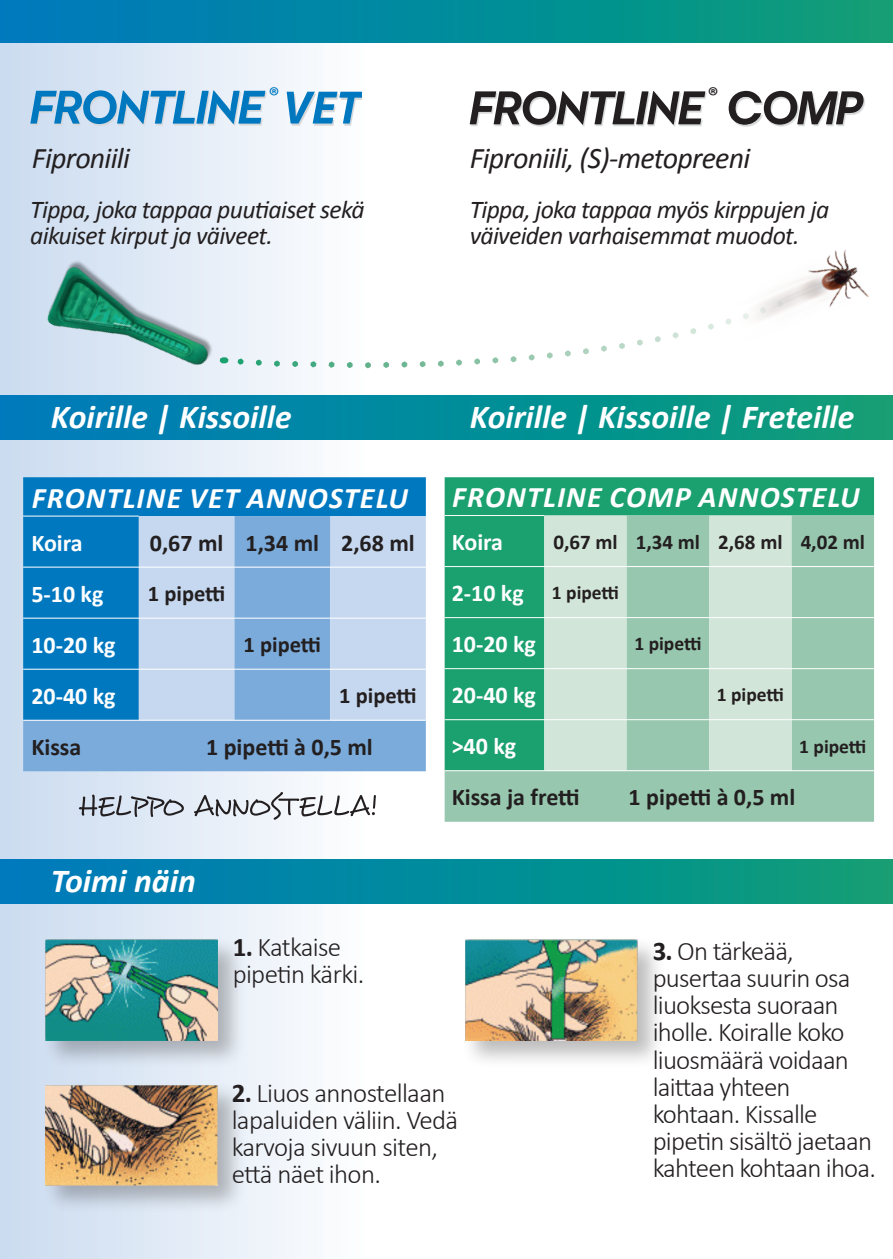
<style>
.page{position:relative;width:893px;height:1259px;background:#fff}
.page>*{position:absolute;margin:0;border:0;box-sizing:border-box;transform-origin:0 0}
.t1{font:italic 700 33.6px "Calibri";color:#fff}
.t2{font:italic 700 30px "Calibri";letter-spacing:.04em;color:#fff}
.t3{font:italic 30px "Calibri";letter-spacing:-.025em;color:#231f20}
.t4{font:300 27px/27px "Calibri";letter-spacing:-.03em;color:#231f20}
.t5{font:italic 25.5px/25.2px "Calibri";letter-spacing:-.025em;color:#231f20}
.t6{font:italic 600 24.6px "Myriad Pro";color:#0078c0}
.t7{font:italic 600 24.6px "Myriad Pro";color:#231f20}
.t8{font:700 24px "Calibri";color:#231f20}
.t9{font:700 24px "Calibri";color:#fff}
.t10{font:700 22.5px "Calibri";color:#231f20}
.t11{font:700 21px "Calibri";color:#231f20}
.t12{font:700 19.5px "Calibri";color:#231f20}
.s1{font-weight:700}
</style>
<div class="page">
<div style="left:0;top:0;width:369px;height:1259px;background:linear-gradient(to right,#cadbf0,#fefefe)"></div>
<div style="left:0;top:0;width:893px;height:43px;background:linear-gradient(to right,#0079bf,#0c9f76)"></div>
<img style="left:37px;top:254px;width:184px;height:141px">
<svg style="left:30px;top:90px;width:237px;height:36px;background:#7bb5da"></svg>
<svg style="left:287px;top:92px;width:74px;height:34px"></svg>
<div style="left:0;top:395px;width:893px;height:45px;background:linear-gradient(to right,#0079bd,#0d9f75)"></div>
<svg style="left:470px;top:91px;width:237px;height:36px"></svg>
<svg style="left:729px;top:91px;width:136px;height:36px"></svg>
<svg style="left:234px;top:289px;width:480px;height:90px"></svg>
<div style="left:41px;top:935px;width:206px;height:133px;background:#231f20;opacity:.3"></div>
<img style="left:46px;top:940px;width:172px;height:100px">
<div style="left:41px;top:1081px;width:206px;height:132px;background:#231f20;opacity:.3"></div>
<img style="left:46px;top:1085px;width:172px;height:100px">
<div style="left:461px;top:935px;width:205px;height:133px;background:#231f20;opacity:.3"></div>
<img style="left:465px;top:940px;width:172px;height:100px">
<div style="left:0;top:859px;width:893px;height:44px;background:linear-gradient(to right,#0079bf,#0c9f75)"></div>
<img style="left:725px;top:249px;width:144px;height:76px">
<div style="left:23px;top:477px;width:403px;height:39px;background:#0078c0"></div>
<svg style="left:23px;top:516px;width:403px;height:255px;background:#6daad9"></svg>
<svg style="left:234px;top:567px;width:192px;height:153px;background:#a1c2e5"></svg>
<hr style="left:23px;top:566px;width:116px;height:1px;background:#fff">
<hr style="left:139px;top:566px;width:95px;height:1px;background:#fff">
<hr style="left:234px;top:566px;width:96px;height:1px;background:#fff">
<hr style="left:330px;top:566px;width:96px;height:1px;background:#fff">
<hr style="left:23px;top:617px;width:116px;height:1px;background:#fff">
<hr style="left:139px;top:617px;width:95px;height:1px;background:#fff">
<hr style="left:234px;top:617px;width:96px;height:1px;background:#fff">
<hr style="left:330px;top:617px;width:96px;height:1px;background:#fff">
<hr style="left:23px;top:668px;width:116px;height:2px;background:#fff">
<hr style="left:139px;top:668px;width:95px;height:2px;background:#fff">
<hr style="left:234px;top:668px;width:96px;height:2px;background:#fff">
<hr style="left:330px;top:668px;width:96px;height:2px;background:#fff">
<hr style="left:23px;top:720px;width:116px;height:1px;background:#fff">
<hr style="left:139px;top:720px;width:95px;height:1px;background:#fff">
<hr style="left:234px;top:720px;width:96px;height:1px;background:#fff">
<hr style="left:330px;top:720px;width:96px;height:1px;background:#fff">
<hr style="left:23px;top:515px;width:116px;height:1px;background:#fff">
<div style="left:445px;top:477px;width:429px;height:38px;background:#1ba070"></div>
<svg style="left:445px;top:515px;width:429px;height:307px;background:#82c4a8"></svg>
<div style="left:627px;top:567px;width:247px;height:203px;background:#97c7ae"></div>
<div style="left:709px;top:567px;width:83px;height:203px;background:#d2e5d9"></div>
<hr style="left:445px;top:566px;width:99px;height:1px;background:#fff">
<hr style="left:544px;top:566px;width:83px;height:1px;background:#fff">
<hr style="left:627px;top:566px;width:82px;height:1px;background:#fff">
<hr style="left:709px;top:566px;width:83px;height:1px;background:#fff">
<hr style="left:792px;top:566px;width:82px;height:1px;background:#fff">
<hr style="left:445px;top:617px;width:99px;height:1px;background:#fff">
<hr style="left:544px;top:617px;width:83px;height:1px;background:#fff">
<hr style="left:627px;top:617px;width:82px;height:1px;background:#fff">
<hr style="left:709px;top:617px;width:83px;height:1px;background:#fff">
<hr style="left:792px;top:617px;width:82px;height:1px;background:#fff">
<hr style="left:445px;top:668px;width:99px;height:1px;background:#fff">
<hr style="left:544px;top:668px;width:83px;height:1px;background:#fff">
<hr style="left:627px;top:668px;width:82px;height:1px;background:#fff">
<hr style="left:709px;top:668px;width:83px;height:1px;background:#fff">
<hr style="left:792px;top:668px;width:82px;height:1px;background:#fff">
<hr style="left:445px;top:719px;width:99px;height:1px;background:#fff">
<hr style="left:544px;top:719px;width:83px;height:1px;background:#fff">
<hr style="left:627px;top:719px;width:82px;height:1px;background:#fff">
<hr style="left:709px;top:719px;width:83px;height:1px;background:#fff">
<hr style="left:792px;top:719px;width:82px;height:1px;background:#fff">
<hr style="left:445px;top:770px;width:99px;height:1px;background:#fff">
<hr style="left:544px;top:770px;width:83px;height:1px;background:#fff">
<hr style="left:627px;top:770px;width:82px;height:1px;background:#fff">
<hr style="left:709px;top:770px;width:83px;height:1px;background:#fff">
<hr style="left:792px;top:770px;width:82px;height:1px;background:#fff">
<hr style="left:445px;top:515px;width:99px;height:1px;background:#fff">
<svg style="left:79px;top:792px;width:297px;height:28px"></svg>
<p class="t3" style="left:32px;top:137px;width:99px">Fiproniili</p>
<p class="t6" style="left:268px;top:80px;width:11px">®</p>
<p class="t7" style="left:707px;top:80px;width:11px">®</p>
<p class="t3" style="left:470px;top:137px;width:282px">Fiproniili, (S)-metopreeni</p>
<p class="t5" style="left:30px;top:196px;width:336px">Tippa, joka tappaa puutiaiset sekä aikuiset kirput ja väiveet.</p>
<p class="t5" style="left:470px;top:196px;width:361px">Tippa, joka tappaa myös kirppujen ja väiveiden varhaisemmat muodot.</p>
<p class="t1" style="left:51px;top:393px;width:242px">Koirille | Kissoille</p>
<p class="t1" style="left:470px;top:393px;width:386px">Koirille | Kissoille | Freteille</p>
<p class="t2" style="left:32px;top:477px;width:378px">FRONTLINE VET ANNOSTELU</p>
<p class="t9" style="left:31px;top:525px;width:53px">Koira</p>
<p class="t8" style="left:150px;top:525px;width:75px">0,67 ml</p>
<p class="t8" style="left:246px;top:525px;width:75px">1,34 ml</p>
<p class="t8" style="left:341px;top:525px;width:75px">2,68 ml</p>
<p class="t9" style="left:31px;top:577px;width:74px">5-10 kg</p>
<p class="t10" style="left:148px;top:578px;width:79px">1 pipetti</p>
<p class="t9" style="left:31px;top:628px;width:86px">10-20 kg</p>
<p class="t10" style="left:244px;top:629px;width:79px">1 pipetti</p>
<p class="t9" style="left:31px;top:679px;width:86px">20-40 kg</p>
<p class="t10" style="left:339px;top:680px;width:79px">1 pipetti</p>
<p class="t8" style="left:31px;top:730px;width:52px">Kissa</p>
<p class="t8" style="left:206px;top:730px;width:168px">1 pipetti à 0,5 ml</p>
<p class="t1" style="left:51px;top:857px;width:146px">Toimi näin</p>
<p class="t2" style="left:452px;top:475px;width:409px">FRONTLINE COMP ANNOSTELU</p>
<p class="t9" style="left:452px;top:525px;width:53px">Koira</p>
<p class="t11" style="left:553px;top:527px;width:66px">0,67 ml</p>
<p class="t11" style="left:636px;top:527px;width:66px">1,34 ml</p>
<p class="t11" style="left:718px;top:527px;width:66px">2,68 ml</p>
<p class="t11" style="left:801px;top:527px;width:66px">4,02 ml</p>
<p class="t9" style="left:452px;top:576px;width:74px">2-10 kg</p>
<p class="t12" style="left:552px;top:579px;width:69px">1 pipetti</p>
<p class="t9" style="left:452px;top:627px;width:86px">10-20 kg</p>
<p class="t12" style="left:634px;top:630px;width:69px">1 pipetti</p>
<p class="t9" style="left:452px;top:678px;width:86px">20-40 kg</p>
<p class="t12" style="left:717px;top:681px;width:69px">1 pipetti</p>
<p class="t9" style="left:452px;top:729px;width:66px">&gt;40 kg</p>
<p class="t12" style="left:799px;top:732px;width:69px">1 pipetti</p>
<p class="t8" style="left:452px;top:780px;width:130px">Kissa ja fretti</p>
<p class="t8" style="left:629px;top:780px;width:168px">1 pipetti à 0,5 ml</p>
<p class="t4" style="left:233px;top:933px;width:133px"><span class="s1">1.</span> Katkaise pipetin kärki.</p>
<p class="t4" style="left:232px;top:1079px;width:228px"><span class="s1">2.</span> Liuos annostellaan lapaluiden väliin. Vedä karvoja sivuun siten, että näet ihon.</p>
<p class="t4" style="left:653px;top:937px;width:225px"><span class="s1">3.</span> On tärkeää, pusertaa suurin osa liuoksesta suoraan iholle. Koiralle koko liuosmäärä voidaan laittaa yhteen kohtaan. Kissalle pipetin sisältö jaetaan kahteen kohtaan ihoa.</p>
</div>
